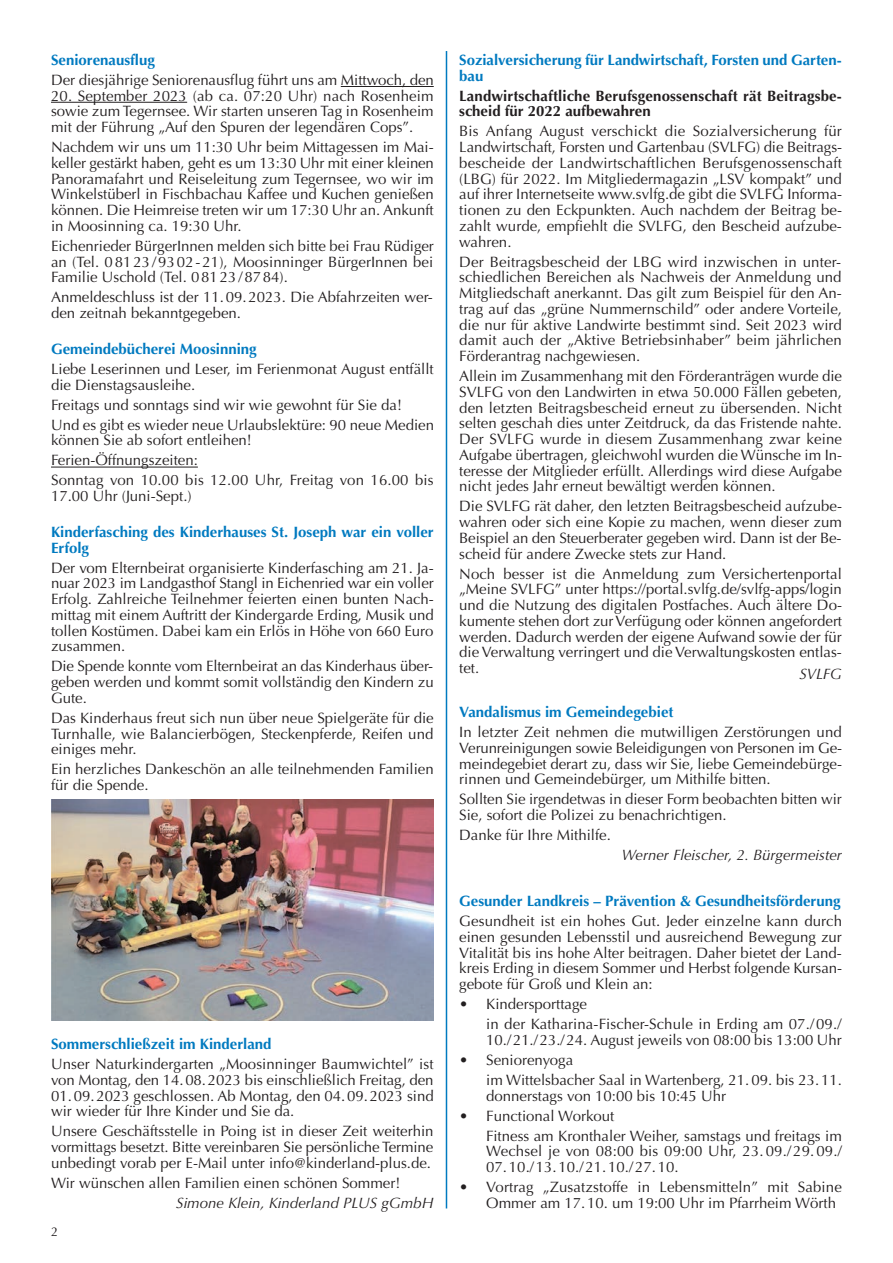
<style>
.page{position:relative;width:893px;height:1263px;background:#fff}
.page>*{position:absolute;margin:0;border:0;box-sizing:border-box;transform-origin:0 0}
.t1{font:15px/15.8px "Optima";color:#231f20;text-align:justify}
.t2{font:700 15px/15.8px "Optima";color:#007ac0}
.t3{font:700 15px/15.8px "Optima";letter-spacing:.01em;color:#231f20}
.t4{font:italic 15px "Optima";color:#231f20}
.t5{font:12.75px "Optima";color:#231f20}
</style>
<div class="page">
<hr style="left:446px;top:51px;width:1px;height:1157px;background:#007ac0">
<hr style="left:341px;top:86px;width:93px;height:1px;background:#231f20">
<hr style="left:51px;top:102px;width:136px;height:1px;background:#231f20">
<hr style="left:51px;top:467px;width:147px;height:1px;background:#231f20">
<img style="left:51px;top:799px;width:383px;height:221px">
<p class="t2" style="left:51px;top:53px;width:105px">Seniorenausflug</p>
<p class="t1" style="left:51px;top:73px;width:384px">Der diesjährige Seniorenausflug führt uns am Mittwoch, den</p>
<p class="t1" style="left:51px;top:89px;width:384px">20. September 2023 (ab ca. 07:20 Uhr) nach Rosenheim sowie zum Tegernsee. Wir starten unseren Tag in Rosenheim mit der Führung „Auf den Spuren der legendären Cops”.</p>
<p class="t1" style="left:51px;top:141px;width:384px">Nachdem wir uns um 11:30 Uhr beim Mittagessen im Mai&shy;keller gestärkt haben, geht es um 13:30 Uhr mit einer kleinen Panoramafahrt und Reiseleitung zum Tegernsee, wo wir im Winkelstüberl in Fischbachau Kaffee und Kuchen genießen können. Die Heimreise treten wir um 17:30 Uhr an. Ankunft in Moosinning ca. 19:30 Uhr.</p>
<p class="t1" style="left:51px;top:239px;width:384px">Eichenrieder BürgerInnen melden sich bitte bei Frau Rüdiger an (Tel. 0 81 23 / 93 02 - 21), Moosinninger BürgerInnen bei Familie Uschold (Tel. 0 81 23 / 87 84).</p>
<p class="t1" style="left:51px;top:291px;width:383px">Anmeldeschluss ist der 11. 09. 2023. Die Abfahrzeiten wer&shy;den zeitnah bekanntgegeben.</p>
<p class="t2" style="left:51px;top:342px;width:207px">Gemeindebücherei Moosinning</p>
<p class="t1" style="left:51px;top:362px;width:384px">Liebe Leserinnen und Leser, im Ferienmonat August entfällt die Dienstagsausleihe.</p>
<p class="t1" style="left:51px;top:396px;width:384px;line-height:20px">Freitags und sonntags sind wir wie gewohnt für Sie da!<br>Und es gibt es wieder neue Urlaubslektüre: 90 neue Medien</p>
<p class="t1" style="left:51px;top:432px;width:384px;line-height:20px;text-align:left">können Sie ab sofort entleihen!<br>Ferien-Öffnungszeiten:<br>Sonntag von 10.00 bis 12.00 Uhr, Freitag von 16.00 bis</p>
<p class="t1" style="left:51px;top:490px;width:142px">17.00 Uhr (Juni-Sept.)</p>
<p class="t2" style="left:51px;top:525px;width:384px">Kinderfasching des Kinderhauses St. Joseph war ein voller<br>Erfolg</p>
<p class="t1" style="left:51px;top:561px;width:384px">Der vom Elternbeirat organisierte Kinderfasching am 21. Ja&shy;nuar 2023 im Landgasthof Stangl in Eichenried war ein voller Erfolg. Zahlreiche Teilnehmer feierten einen bunten Nach&shy;mittag mit einem Auftritt der Kindergarde Erding, Musik und tollen Kostümen. Dabei kam ein Erlös in Höhe von 660 Euro zusammen.</p>
<p class="t1" style="left:51px;top:660px;width:384px">Die Spende konnte vom Elternbeirat an das Kinderhaus über&shy;geben werden und kommt somit vollständig den Kindern zu Gute.</p>
<p class="t1" style="left:51px;top:711px;width:384px">Das Kinderhaus freut sich nun über neue Spielgeräte für die Turnhalle, wie Balancierbögen, Steckenpferde, Reifen und einiges mehr.</p>
<p class="t1" style="left:51px;top:763px;width:384px">Ein herzliches Dankeschön an alle teilnehmenden Familien für die Spende.</p>
<p class="t2" style="left:51px;top:1037px;width:222px">Sommerschließzeit im Kinderland</p>
<p class="t1" style="left:51px;top:1057px;width:384px">Unser Naturkindergarten „Moosinninger Baumwichtel” ist von Montag, den 14.08.2023 bis einschließlich Freitag, den 01.09.2023 geschlossen. Ab Montag, den 04.09.2023 sind wir wieder für Ihre Kinder und Sie da.</p>
<p class="t1" style="left:51px;top:1125px;width:384px">Unsere Geschäftsstelle in Poing ist in dieser Zeit weiterhin vormittags besetzt. Bitte vereinbaren Sie persönliche Termine unbedingt vorab per E-Mail unter info@kinderland-plus.de.</p>
<p class="t1" style="left:51px;top:1176px;width:351px">Wir wünschen allen Familien einen schönen Sommer!</p>
<p class="t4" style="left:176px;top:1196px;width:259px">Simone Klein, Kinderland PLUS gGmbH</p>
<p class="t5" style="left:51px;top:1227px;width:9px">2</p>
<p class="t2" style="left:459px;top:53px;width:384px">Sozialversicherung für Landwirtschaft, Forsten und Garten&shy;bau</p>
<p class="t3" style="left:459px;top:89px;width:384px">Landwirtschaftliche Berufsgenossenschaft rät Beitragsbe&shy;scheid für 2022 aufbewahren</p>
<p class="t1" style="left:459px;top:125px;width:384px">Bis Anfang August verschickt die Sozialversicherung für Landwirtschaft, Forsten und Gartenbau (SVLFG) die Beitrags&shy;bescheide der Landwirtschaftlichen Berufsgenossenschaft (LBG) für 2022. Im Mitgliedermagazin „LSV kompakt” und auf ihrer Internetseite www.svlfg.de gibt die SVLFG Informa&shy;tionen zu den Eckpunkten. Auch nachdem der Beitrag be&shy;zahlt wurde, empfiehlt die SVLFG, den Bescheid aufzube&shy;wahren.</p>
<p class="t1" style="left:459px;top:255px;width:384px">Der Beitragsbescheid der LBG wird inzwischen in unter&shy;schiedlichen Bereichen als Nachweis der Anmeldung und Mitgliedschaft anerkannt. Das gilt zum Beispiel für den An&shy;trag auf das „grüne Nummernschild” oder andere Vorteile, die nur für aktive Landwirte bestimmt sind. Seit 2023 wird damit auch der „Aktive Betriebsinhaber” beim jährlichen Förderantrag nachgewiesen.</p>
<p class="t1" style="left:459px;top:370px;width:384px">Allein im Zusammenhang mit den Förderanträgen wurde die SVLFG von den Landwirten in etwa 50.000 Fällen gebeten, den letzten Beitragsbescheid erneut zu übersenden. Nicht selten geschah dies unter Zeitdruck, da das Fristende nahte.<br>Der SVLFG wurde in diesem Zusammenhang zwar keine Aufgabe übertragen, gleichwohl wurden die Wünsche im In&shy;teresse der Mitglieder erfüllt. Allerdings wird diese Aufgabe nicht jedes Jahr erneut bewältigt werden können.</p>
<p class="t1" style="left:459px;top:500px;width:384px">Die SVLFG rät daher, den letzten Beitragsbescheid aufzube&shy;wahren oder sich eine Kopie zu machen, wenn dieser zum Beispiel an den Steuerberater gegeben wird. Dann ist der Be&shy;scheid für andere Zwecke stets zur Hand.</p>
<p class="t1" style="left:459px;top:567px;width:384px">Noch besser ist die Anmeldung zum Versichertenportal „Meine SVLFG” unter https://portal.svlfg.de/svlfg-apps/login und die Nutzung des digitalen Postfaches. Auch ältere Do&shy;kumente stehen dort zur Verfügung oder können angefordert werden. Dadurch werden der eigene Aufwand sowie der für die Verwaltung verringert und die Verwaltungskosten entlas&shy;tet.</p>
<p class="t4" style="left:799px;top:668px;width:44px">SVLFG</p>
<p class="t2" style="left:459px;top:705px;width:216px">Vandalismus im Gemeindegebiet</p>
<p class="t1" style="left:459px;top:725px;width:384px">In letzter Zeit nehmen die mutwilligen Zerstörungen und Verunreinigungen sowie Beleidigungen von Personen im Ge&shy;meindegebiet derart zu, dass wir Sie, liebe Gemeindebürge&shy;rinnen und Gemeindebürger, um Mithilfe bitten.</p>
<p class="t1" style="left:459px;top:793px;width:384px">Sollten Sie irgendetwas in dieser Form beobachten bitten wir<br>Sie, sofort die Polizei zu benachrichtigen.</p>
<p class="t1" style="left:459px;top:828px;width:153px">Danke für Ihre Mithilfe.</p>
<p class="t4" style="left:622px;top:849px;width:222px">Werner Fleischer, 2. Bürgermeister</p>
<p class="t2" style="left:459px;top:895px;width:383px">Gesunder Landkreis – Prävention &amp; Gesundheitsförderung</p>
<p class="t1" style="left:459px;top:915px;width:384px">Gesundheit ist ein hohes Gut. Jeder einzelne kann durch einen gesunden Lebensstil und ausreichend Bewegung zur Vitalität bis ins hohe Alter beitragen. Daher bietet der Land&shy;kreis Erding in diesem Sommer und Herbst folgende Kursan&shy;gebote für Groß und Klein an:</p>
<p class="t1" style="left:486px;top:995px;width:357px;line-height:20px;text-indent:-27px">• Kindersporttage<br>in der Katharina-Fischer-Schule in Erding am 07./ 09./</p>
<p class="t1" style="left:486px;top:1033px;width:357px">10./ 21./ 23./ 24. August jeweils von 08:00 bis 13:00 Uhr</p>
<p class="t1" style="left:486px;top:1051px;width:357px;line-height:20px;text-indent:-27px">• Seniorenyoga<br>im Wittelsbacher Saal in Wartenberg, 21.09. bis 23.11.</p>
<p class="t1" style="left:486px;top:1089px;width:241px">donnerstags von 10:00 bis 10:45 Uhr</p>
<p class="t1" style="left:486px;top:1107px;width:357px;line-height:20px;text-indent:-27px">• Functional Workout<br>Fitness am Kronthaler Weiher, samstags und freitags im</p>
<p class="t1" style="left:486px;top:1145px;width:357px">Wechsel je von 08:00 bis 09:00 Uhr, 23.09./ 29.09./<br>07.10./ 13.10./ 21.10./ 27.10.</p>
<p class="t1" style="left:486px;top:1181px;width:357px;text-indent:-27px">• Vortrag „Zusatzstoffe in Lebensmitteln” mit Sabine<br>Ommer am 17.10. um 19:00 Uhr im Pfarrheim Wörth</p>
</div>
